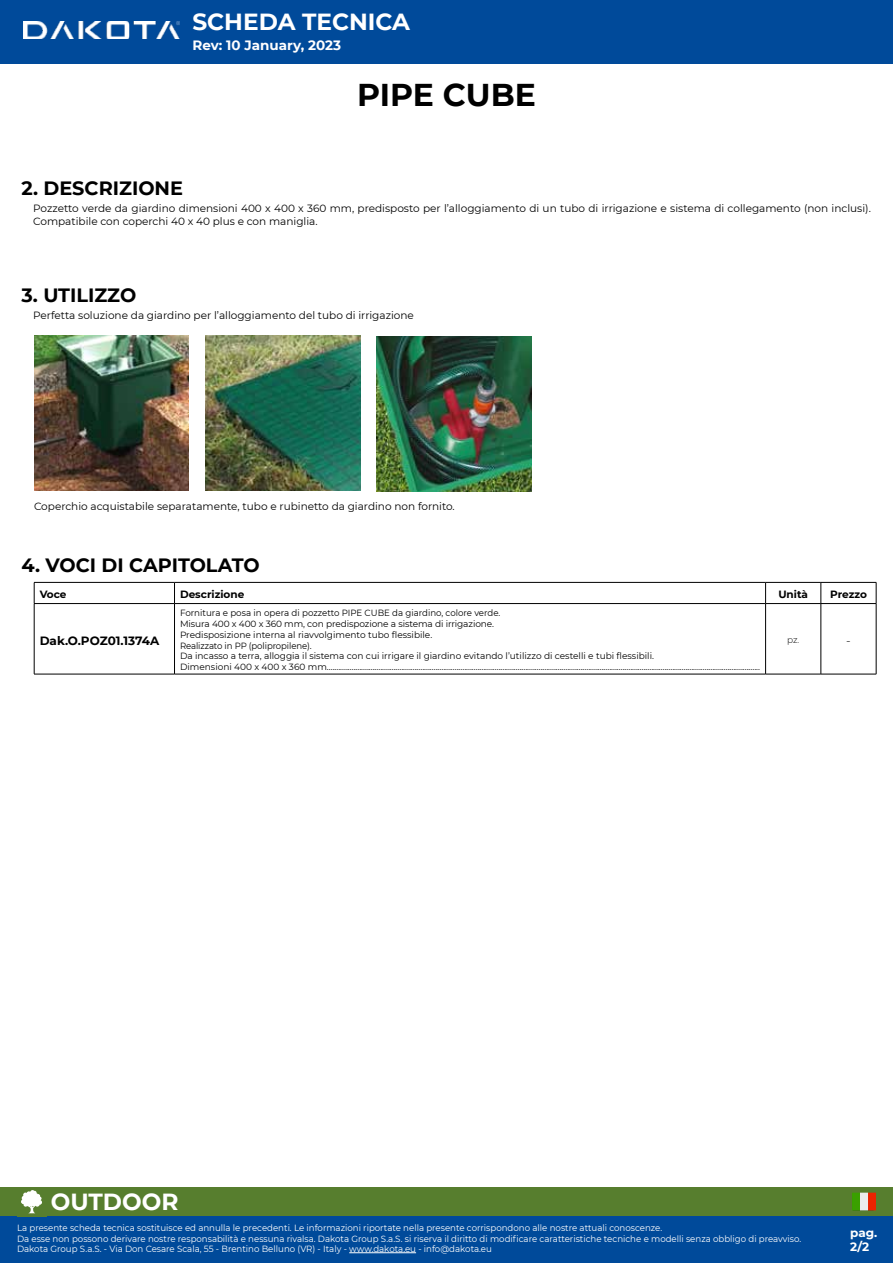
<style>
.page{position:relative;width:893px;height:1263px;background:#fff}
.page>*{position:absolute;margin:0;border:0;box-sizing:border-box;transform-origin:0 0}
.t1{font:700 31.5px "Montserrat";letter-spacing:-.005em;color:#000}
.t2{font:700 23.25px "Montserrat";color:#fff}
.t3{font:700 19.2px "Montserrat";color:#000}
.t4{font:700 13.5px "Montserrat";color:#fff}
.t5{font:700 12px "Montserrat";letter-spacing:-.005em;color:#000}
.t6{font:700 12px/14.4px "Montserrat";color:#fff}
.t7{font:300 12px "Montserrat";color:#000}
.t8{font:10.5px/12.6px "Montserrat";color:#000}
.t9{font:700 10.5px "Montserrat";color:#000}
.t10{font:9px/10.8px "Montserrat";color:#000}
.t11{font:9px/10.5px "Montserrat";color:#fff;scale:.96 1}
.t12{font:300 9px "Montserrat";color:#000}
</style>
<div class="page">
<div style="left:0;top:0;width:893px;height:64px;background:#004a9a"></div>
<div style="left:0;top:1216px;width:893px;height:47px;background:#004a9a"></div>
<div style="left:0;top:1187px;width:893px;height:29px;background:#577e2e"></div>
<svg style="left:21px;top:1190px;width:21px;height:23px"></svg>
<svg style="left:852px;top:1193px;width:24px;height:17px"></svg>
<hr style="left:349px;top:1252px;width:67px;height:1px;background:#fff">
<img style="left:23px;top:22px;width:157px;height:17px">
<hr style="left:34px;top:582px;width:141px;height:1px;background:#000">
<svg style="left:34px;top:582px;width:1px;height:21px"></svg>
<hr style="left:175px;top:582px;width:591px;height:1px;background:#000">
<svg style="left:174px;top:582px;width:1px;height:21px"></svg>
<hr style="left:766px;top:582px;width:55px;height:1px;background:#000">
<svg style="left:765px;top:582px;width:1px;height:21px"></svg>
<hr style="left:821px;top:582px;width:55px;height:1px;background:#000">
<svg style="left:821px;top:582px;width:1px;height:21px"></svg>
<svg style="left:876px;top:582px;width:1px;height:21px"></svg>
<hr style="left:34px;top:603px;width:141px;height:1px;background:#000">
<hr style="left:34px;top:604px;width:1px;height:70px;background:#000">
<hr style="left:175px;top:603px;width:591px;height:1px;background:#000">
<hr style="left:174px;top:604px;width:1px;height:70px;background:#000">
<hr style="left:766px;top:603px;width:55px;height:1px;background:#000">
<hr style="left:765px;top:604px;width:1px;height:70px;background:#000">
<hr style="left:821px;top:603px;width:55px;height:1px;background:#000">
<hr style="left:821px;top:604px;width:1px;height:70px;background:#000">
<hr style="left:876px;top:604px;width:1px;height:70px;background:#000">
<hr style="left:34px;top:674px;width:141px;height:1px;background:#000">
<hr style="left:175px;top:674px;width:591px;height:1px;background:#000">
<hr style="left:766px;top:674px;width:55px;height:1px;background:#000">
<hr style="left:821px;top:674px;width:55px;height:1px;background:#000">
<img style="left:34px;top:336px;width:155px;height:155px">
<img style="left:376px;top:336px;width:155px;height:155px">
<img style="left:205px;top:336px;width:155px;height:155px">
<h2 class="t2" style="left:192px;top:5px;width:219px">SCHEDA TECNICA</h2>
<h3 class="t4" style="left:192px;top:35px;width:150px">Rev: 10 January, 2023</h3>
<h1 class="t1" style="left:357px;top:72px;width:180px">PIPE CUBE</h1>
<h3 class="t3" style="left:21px;top:174px;width:163px">2. DESCRIZIONE</h3>
<p class="t8" style="left:33px;top:202px;width:839px">Pozzetto verde da giardino dimensioni 400 x 400 x 360 mm, predisposto per l’alloggiamento di un tubo di irrigazione e sistema di collegamento (non inclusi).<br>Compatibile con coperchi 40 x 40 plus e con maniglia.</p>
<h3 class="t3" style="left:21px;top:281px;width:116px">3. UTILIZZO</h3>
<p class="t8" style="left:33px;top:309px;width:382px">Perfetta soluzione da giardino per l’alloggiamento del tubo di irrigazione</p>
<p class="t8" style="left:34px;top:500px;width:422px">Coperchio acquistabile separatamente, tubo e rubinetto da giardino non fornito.</p>
<h3 class="t3" style="left:21px;top:552px;width:240px">4. VOCI DI CAPITOLATO</h3>
<p class="t9" style="left:40px;top:587px;width:28px">Voce</p>
<p class="t9" style="left:180px;top:587px;width:66px">Descrizione</p>
<p class="t9" style="left:778px;top:587px;width:31px">Unità</p>
<p class="t9" style="left:830px;top:587px;width:38px">Prezzo</p>
<h3 class="t5" style="left:40px;top:632px;width:121px">Dak.O.POZ01.1374A</h3>
<p class="t10" style="left:180px;top:607px;width:582px">Fornitura e posa in opera di pozzetto PIPE CUBE da giardino, colore verde.<br>Misura 400 x 400 x 360 mm, con predispozione a sistema di irrigazione.<br>Predisposizione interna al riavvolgimento tubo flessibile.<br>Realizzato in PP (polipropilene).<br>Da incasso a terra, alloggia il sistema con cui irrigare il giardino evitando l’utilizzo di cestelli e tubi flessibili.<br>Dimensioni 400 x 400 x 360 mm...................................................................................................................................................................................................................................</p>
<p class="t12" style="left:787px;top:634px;width:14px">pz.</p>
<h3 class="t7" style="left:846px;top:632px;width:6px">-</h3>
<h2 class="t2" style="left:51px;top:1184px;width:129px">OUTDOOR</h2>
<p class="t11" style="left:17px;top:1222px;width:818px">La presente scheda tecnica sostituisce ed annulla le precedenti. Le informazioni riportate nella presente corrispondono alle nostre attuali conoscenze.<br>Da esse non possono derivare nostre responsabilità e nessuna rivalsa. Dakota Group S.a.S. si riserva il diritto di modificare caratteristiche tecniche e modelli senza obbligo di preavviso.<br>Dakota Group S.a.S. - Via Don Cesare Scala, 55 - Brentino Belluno (VR) - Italy - www.dakota.eu - info@dakota.eu</p>
<h3 class="t6" style="left:850px;top:1225px;width:29px">pag.<br>2/2</h3>
</div>
